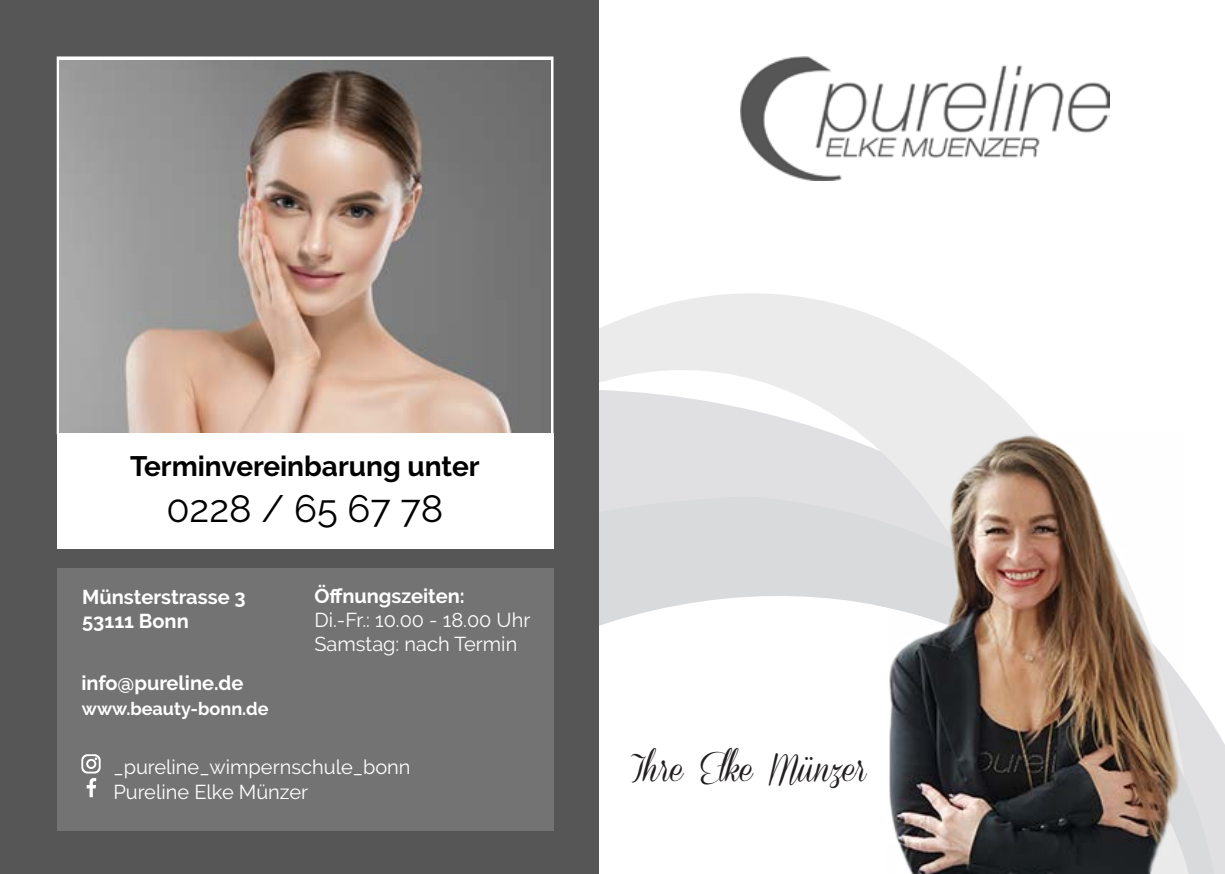
<style>
.page{position:relative;width:1225px;height:874px;background:#fff}
.page>*{position:absolute;margin:0;border:0;box-sizing:border-box;transform-origin:0 0}
.t1{font:38px "Raleway";color:#000}
.t2{font:32px "Coneria Script Demo";color:#231f20}
.t3{font:700 28px "Raleway";color:#000}
.t4{font:20px/24px "Raleway";color:#fff}
.t5{font:700 20px/24px "Raleway";color:#fff}
.t6{font:700 18px "Raleway";color:#fff}
</style>
<div class="page">
<svg style="left:598px;top:274px;width:620px;height:599px"></svg>
<svg style="left:852px;top:513px;width:362px;height:360px"></svg>
<div style="left:0;top:0;width:598px;height:873px;background:#575656"></div>
<div style="left:57px;top:567px;width:496px;height:263px;background:#747373"></div>
<div style="left:57px;top:56px;width:496px;height:378px;border:4px solid #fff"></div>
<div style="left:57px;top:433px;width:496px;height:116px;background:#fff"></div>
<img style="left:741px;top:57px;width:368px;height:124px">
<img style="left:886px;top:432px;width:296px;height:441px">
<img style="left:60px;top:60px;width:490px;height:372px">
<svg style="left:81px;top:754px;width:20px;height:42px"></svg>
<h3 class="t3" style="left:130px;top:450px;width:351px">Terminvereinbarung unter</h3>
<h1 class="t1" style="left:166px;top:486px;width:278px">0228 / 65 67 78</h1>
<p class="t5" style="left:82px;top:584px;width:165px">Münsterstrasse 3<br>53111 Bonn</p>
<p class="t5" style="left:81px;top:670px;width:164px">info@pureline.de</p>
<p class="t6" style="left:82px;top:698px;width:188px">www.beauty-bonn.de</p>
<p class="t5" style="left:314px;top:584px;width:152px">Öffnungszeiten:</p>
<p class="t4" style="left:314px;top:608px;width:217px">Di.-Fr.: 10.00 - 18.00 Uhr<br>Samstag: nach Termin</p>
<p class="t4" style="left:113px;top:755px;width:299px">_pureline_wimpernschule_bonn<br>Pureline Elke Münzer</p>
<h2 class="t2" style="left:630px;top:750px;width:237px">Ihre Elke Münzer</h2>
</div>
